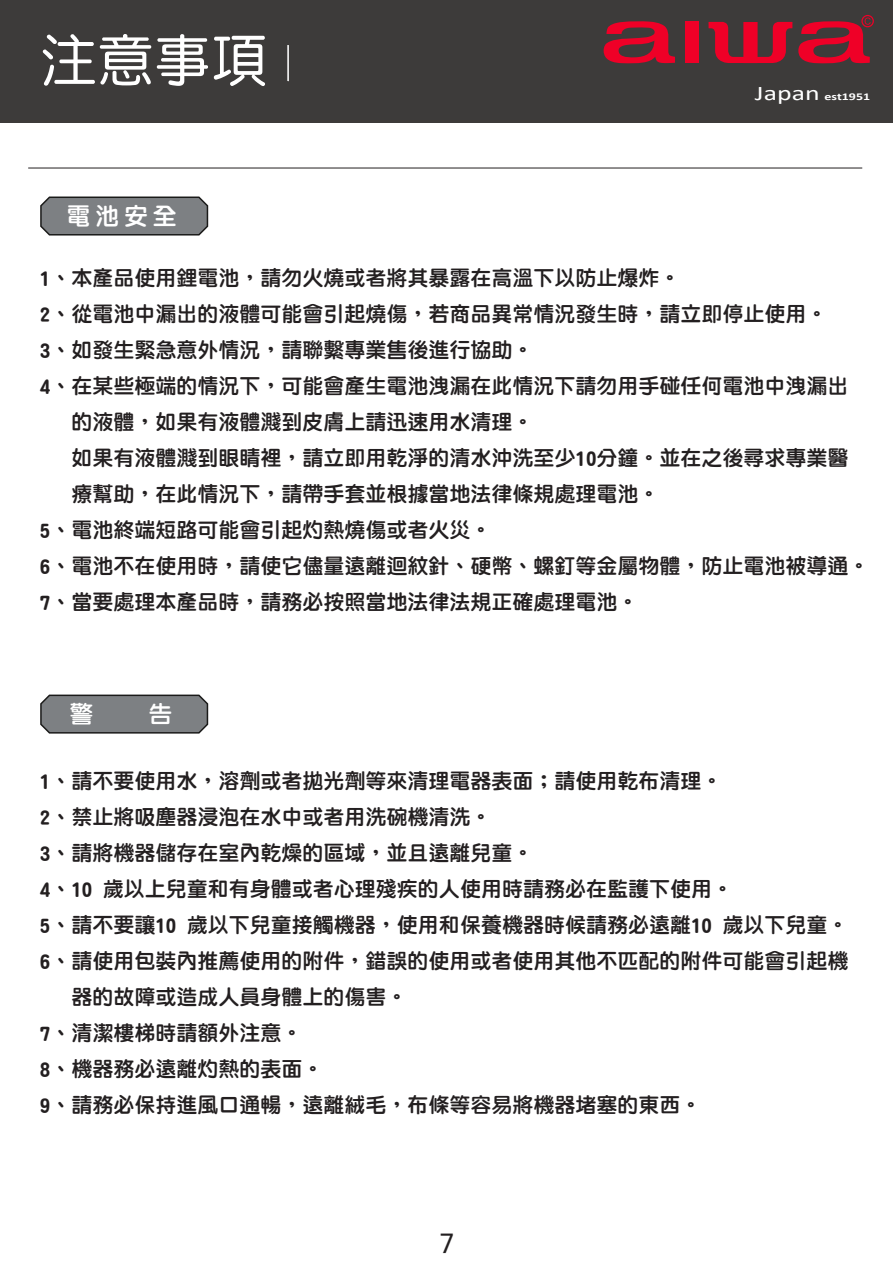
<style>
.page{position:relative;width:893px;height:1263px;background:#fff}
.page>*{position:absolute;margin:0;border:0;box-sizing:border-box;transform-origin:0 0}
.t1{font:57px "DF Yuan Md HKP BF";color:#fff}
.t2{font:25.5px "DF Li Hei Md HK BF";color:#231f20}
.t3{font:24px "DF Yuan W8 WIN BF";color:#fff}
.t4{font:21px "DF Yuan W8 WIN BF";color:#231f20}
.t5{font:700 10.35px "Calibri";color:#fff;scale:1.34 1}
.s1{font-weight:400;font-size:20.85px}
</style>
<div class="page">
<div style="left:0;top:0;width:893px;height:123px;background:#3d3b3a"></div>
<hr style="left:287px;top:45px;width:2px;height:36px;background:#fff">
<svg style="left:604px;top:21px;width:71px;height:43px"></svg>
<div style="left:685px;top:22px;width:13px;height:41px;background:#ef0027"></div>
<svg style="left:708px;top:22px;width:84px;height:41px"></svg>
<svg style="left:798px;top:15px;width:76px;height:49px"></svg>
<hr style="left:28px;top:168px;width:834px;height:1px;background:#231f20">
<div style="left:41px;top:197px;width:166px;height:38px;background:#7d8083;border-radius:9px"></div>
<div style="left:40px;top:197px;width:168px;height:39px;border:2px solid #1a1a19;border-radius:9px"></div>
<svg style="left:40px;top:694px;width:169px;height:40px;background:#7b7e80"></svg>
<h1 class="t1" style="left:40px;top:32px;width:230px">注意事項</h1>
<p class="t3" style="left:66px;top:204px;width:112px">電池安全</p>
<p class="t5" style="left:755px;top:90px;width:88px"><span class="s1">Japan</span> est1951</p>
<p class="t4" style="left:40px;top:267px;width:642px">1、本產品使用鋰電池，請勿火燒或者將其暴露在高溫下以防止爆炸。</p>
<p class="t4" style="left:40px;top:303px;width:789px">2、從電池中漏出的液體可能會引起燒傷，若商品異常情況發生時，請立即停止使用。</p>
<p class="t4" style="left:40px;top:339px;width:495px">3、如發生緊急意外情況，請聯繫專業售後進行協助。</p>
<p class="t4" style="left:40px;top:375px;width:810px">4、在某些極端的情況下，可能會產生電池洩漏在此情況下請勿用手碰任何電池中洩漏出</p>
<p class="t4" style="left:71px;top:411px;width:463px">的液體，如果有液體濺到皮膚上請迅速用水清理。</p>
<p class="t4" style="left:71px;top:447px;width:778px">如果有液體濺到眼睛裡，請立即用乾淨的清水沖洗至少10分鐘。並在之後尋求專業醫</p>
<p class="t4" style="left:71px;top:483px;width:589px">療幫助，在此情況下，請帶手套並根據當地法律條規處理電池。</p>
<p class="t4" style="left:40px;top:519px;width:453px">5、電池終端短路可能會引起灼熱燒傷或者火災。</p>
<p class="t4" style="left:40px;top:555px;width:831px">6、電池不在使用時，請使它儘量遠離迴紋針、硬幣、螺釘等金屬物體，防止電池被導通。</p>
<p class="t4" style="left:40px;top:591px;width:600px">7、當要處理本產品時，請務必按照當地法律法規正確處理電池。</p>
<p class="t3" style="left:69px;top:702px;width:25px">警</p>
<p class="t3" style="left:149px;top:702px;width:25px">告</p>
<p class="t4" style="left:40px;top:770px;width:684px">1、請不要使用水，溶劑或者拋光劑等來清理電器表面；請使用乾布清理。</p>
<p class="t4" style="left:40px;top:806px;width:453px">2、禁止將吸塵器浸泡在水中或者用洗碗機清洗。</p>
<p class="t4" style="left:40px;top:842px;width:495px">3、請將機器儲存在室內乾燥的區域，並且遠離兒童。</p>
<p class="t4" style="left:40px;top:878px;width:694px">4、10 歲以上兒童和有身體或者心理殘疾的人使用時請務必在監護下使用。</p>
<p class="t4" style="left:40px;top:914px;width:810px">5、請不要讓10 歲以下兒童接觸機器，使用和保養機器時候請務必遠離10 歲以下兒童。</p>
<p class="t4" style="left:40px;top:950px;width:810px">6、請使用包裝內推薦使用的附件，錯誤的使用或者使用其他不匹配的附件可能會引起機</p>
<p class="t4" style="left:71px;top:986px;width:337px">器的故障或造成人員身體上的傷害。</p>
<p class="t4" style="left:40px;top:1022px;width:264px">7、清潔樓梯時請額外注意。</p>
<p class="t4" style="left:40px;top:1058px;width:285px">8、機器務必遠離灼熱的表面。</p>
<p class="t4" style="left:40px;top:1094px;width:663px">9、請務必保持進風口通暢，遠離絨毛，布條等容易將機器堵塞的東西。</p>
<p class="t2" style="left:434px;top:1230px;width:27px">７</p>
</div>
